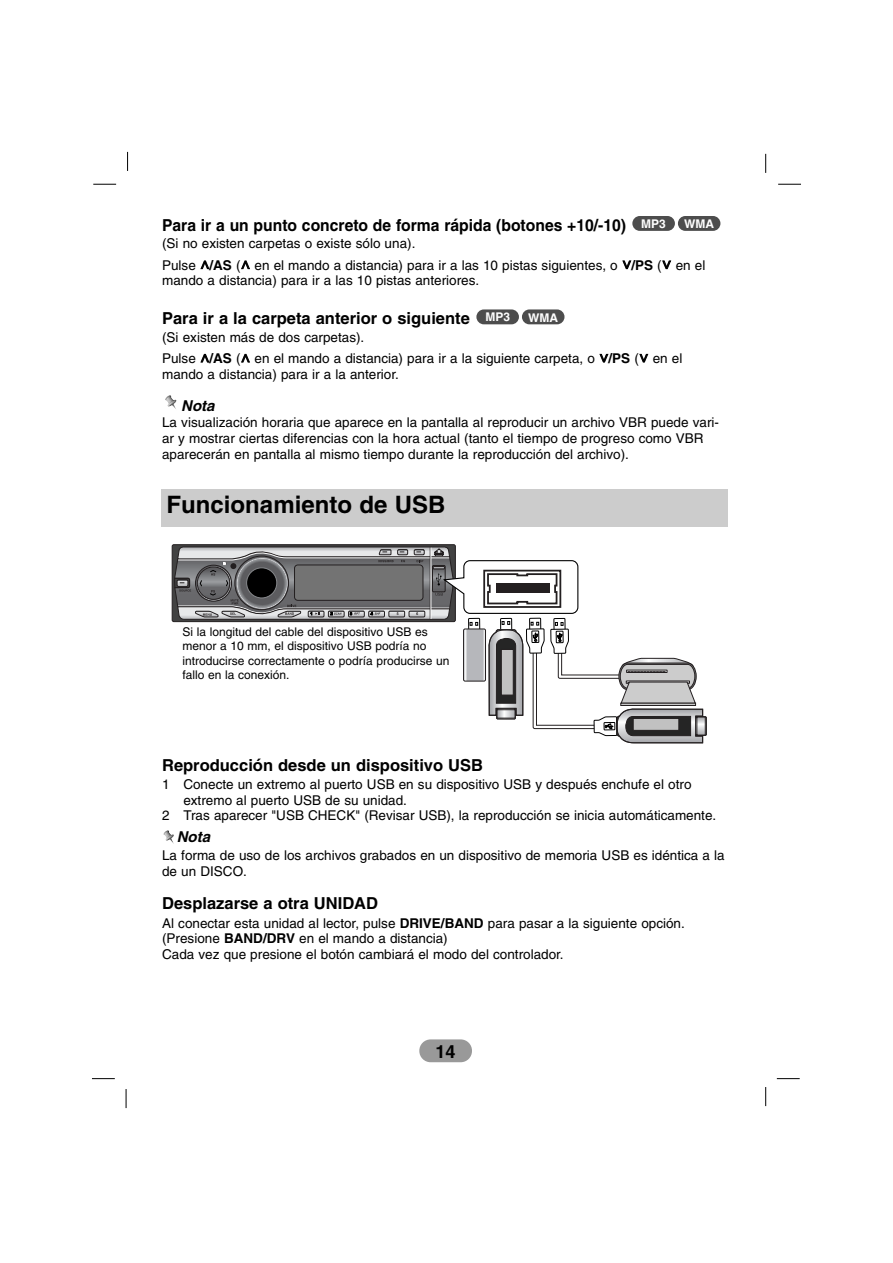
<style>
.page{position:relative;width:893px;height:1263px;background:#fff}
.page>*{position:absolute;margin:0;border:0;box-sizing:border-box;transform-origin:0 0}
.t1{font:700 24px "Helvetica";color:#000}
.t2{font:700 18px "Helvetica";color:#000}
.t3{font:700 16.5px "Helvetica";color:#000}
.t4{font:700 16.5px "Helvetica";color:#000;scale:.95 1}
.t5{font:italic 700 15px "Helvetica";color:#000}
.t6{font:13.5px/15.8px "Helvetica";color:#000}
.t7{font:12px/14.4px "Helvetica";color:#000}
.t8{font:700 12px "Helvetica";color:#fff}
.s1{font-family:"Sony PS Arrow"}
.s2{font-weight:700}
</style>
<div class="page">
<div style="left:419px;top:1039px;width:53px;height:23px;background:#999;border-radius:11px"></div>
<svg style="left:127px;top:152px;width:1px;height:19px"></svg>
<svg style="left:93px;top:184px;width:23px;height:1px"></svg>
<svg style="left:126px;top:1089px;width:1px;height:19px"></svg>
<svg style="left:92px;top:1078px;width:23px;height:1px"></svg>
<svg style="left:765px;top:1087px;width:1px;height:19px"></svg>
<svg style="left:776px;top:1078px;width:23px;height:1px"></svg>
<svg style="left:765px;top:154px;width:1px;height:19px"></svg>
<svg style="left:778px;top:184px;width:23px;height:1px"></svg>
<img style="left:165px;top:395px;width:11px;height:14px">
<div style="left:522px;top:309px;width:42px;height:15px;background:#4d4d4d;border-radius:7px"></div>
<div style="left:476px;top:309px;width:43px;height:15px;background:#4d4d4d;border-radius:7px"></div>
<div style="left:678px;top:216px;width:42px;height:15px;background:#4d4d4d;border-radius:7px"></div>
<div style="left:632px;top:216px;width:43px;height:15px;background:#4d4d4d;border-radius:7px"></div>
<div style="left:161px;top:489px;width:566px;height:37px;background:#ccc"></div>
<svg style="left:174px;top:544px;width:533px;height:200px"></svg>
<div style="left:181px;top:626px;width:273px;height:81px;background:#fff"></div>
<img style="left:164px;top:830px;width:10px;height:14px">
<p class="t4" style="left:162px;top:219px;width:490px">Para ir a un punto concreto de forma rápida (botones +10/-10)</p>
<p class="t6" style="left:162px;top:234px;width:544px;line-height:21.5px">(Si no existen carpetas o existe sólo una).<br>Pulse <span class="s1">U</span><span class="s2">/AS</span> (<span class="s1">U</span> en el mando a distancia) para ir a las 10 pistas siguientes, o <span class="s1">u</span><span class="s2">/PS</span> (<span class="s1">u</span> en el</p>
<p class="t6" style="left:162px;top:274px;width:318px">mando a distancia) para ir a las 10 pistas anteriores.</p>
<p class="t3" style="left:162px;top:313px;width:309px">Para ir a la carpeta anterior o siguiente</p>
<p class="t6" style="left:162px;top:328px;width:522px;line-height:21.5px">(Si existen más de dos carpetas).<br>Pulse <span class="s1">U</span><span class="s2">/AS</span> (<span class="s1">U</span> en el mando a distancia) para ir a la siguiente carpeta, o <span class="s1">u</span><span class="s2">/PS</span> (<span class="s1">u</span> en el</p>
<p class="t6" style="left:162px;top:368px;width:238px">mando a distancia) para ir a la anterior.</p>
<p class="t5" style="left:181px;top:400px;width:35px">Nota</p>
<p class="t6" style="left:162px;top:415px;width:558px">La visualización horaria que aparece en la pantalla al reproducir un archivo VBR puede vari&shy;ar y mostrar ciertas diferencias con la hora actual (tanto el tiempo de progreso como VBR aparecerán en pantalla al mismo tiempo durante la reproducción del archivo).</p>
<p class="t8" style="left:641px;top:219px;width:26px">MP3</p>
<p class="t8" style="left:684px;top:220px;width:31px">WMA</p>
<p class="t8" style="left:485px;top:313px;width:26px">MP3</p>
<p class="t8" style="left:528px;top:313px;width:31px">WMA</p>
<h1 class="t1" style="left:167px;top:496px;width:280px">Funcionamiento de USB</h1>
<p class="t7" style="left:182px;top:626px;width:269px">Si la longitud del cable del dispositivo USB es menor a 10 mm, el dispositivo USB podría no introducirse correctamente o podría producirse un fallo en la conexión.</p>
<p class="t3" style="left:162px;top:759px;width:322px">Reproducción desde un dispositivo USB</p>
<p class="t6" style="left:162px;top:778px;width:531px">1 Conecte un extremo al puerto USB en su dispositivo USB y después enchufe el otro</p>
<p class="t6" style="left:183px;top:793px;width:225px">extremo al puerto USB de su unidad.</p>
<p class="t6" style="left:162px;top:809px;width:555px">2 Tras aparecer "USB CHECK" (Revisar USB), la reproducción se inicia automáticamente.</p>
<p class="t5" style="left:177px;top:831px;width:35px">Nota</p>
<p class="t6" style="left:162px;top:849px;width:564px">La forma de uso de los archivos grabados en un dispositivo de memoria USB es idéntica a la de un DISCO.</p>
<p class="t3" style="left:162px;top:898px;width:217px">Desplazarse a otra UNIDAD</p>
<p class="t6" style="left:162px;top:916px;width:524px">Al conectar esta unidad al lector, pulse <span class="s2">DRIVE/BAND</span> para pasar a la siguiente opción. (Presione <span class="s2">BAND/DRV</span> en el mando a distancia)<br>Cada vez que presione el botón cambiará el modo del controlador.</p>
<h2 class="t2" style="left:435px;top:1045px;width:22px">14</h2>
</div>
